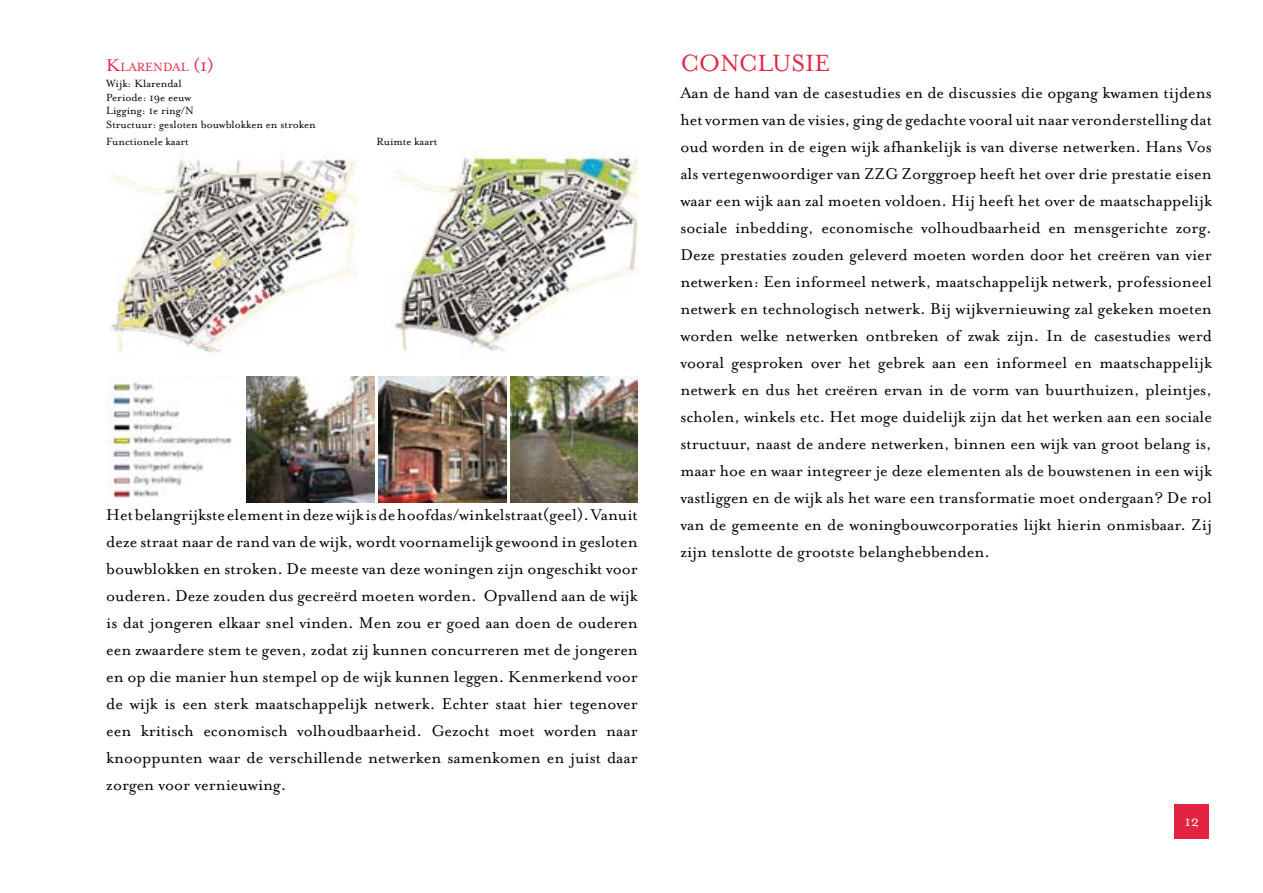
<style>
.page{position:relative;width:1263px;height:893px;background:#fff}
.page>*{position:absolute;margin:0;border:0;box-sizing:border-box;transform-origin:0 0}
.t1{font:27px "Mrs Eaves Roman";color:#e42343}
.t2{font:18px/27px "Mrs Eaves Roman";color:#000;text-align:justify}
.t3{font:16.5px "Mrs Eaves Roman";color:#fff}
.t4{font:15px "Mrs Eaves Roman";color:#231f20}
.t5{font:13.65px "Mrs Eaves Roman";color:#e42343}
.t6{font:12px/13.5px "Mrs Eaves Roman";color:#000}
.s1{font-size:19.5px}
</style>
<div class="page">
<div style="left:1175px;top:805px;width:34px;height:34px;background:#e42343"></div>
<img style="left:111px;top:159px;width:247px;height:196px">
<img style="left:395px;top:150px;width:243px;height:205px">
<img style="left:107px;top:378px;width:125px;height:120px">
<img style="left:247px;top:377px;width:127px;height:125px">
<img style="left:510px;top:377px;width:128px;height:126px">
<img style="left:378px;top:377px;width:128px;height:126px">
<p class="t5" style="left:106px;top:59px;width:109px"><span class="s1">K</span>LARENDAL <span class="s1">(1)</span></p>
<p class="t4" style="left:108px;top:91px;width:109px">Functionele kaart</p>
<p class="t6" style="left:106px;top:77px;width:211px">Wijk: Klarendal<br>Periode: 19e eeuw<br>Ligging: 1e ring/N<br>Structuur: gesloten bouwblokken en stroken</p>
<p class="t6" style="left:106px;top:135px;width:123px">Functionele kaart R</p>
<p class="t6" style="left:384px;top:135px;width:55px">uimte kaart</p>
<p class="t2" style="left:106px;top:501px;width:533px">Het belangrijkste element in deze wijk is de hoofdas/winkelstraat(geel). Vanuit deze straat naar de rand van de wijk, wordt voornamelijk gewoond in gesloten bouwblokken en stroken. De meeste van deze woningen zijn ongeschikt voor ouderen. Deze zouden dus gecreërd moeten worden. Opvallend aan de wijk is dat jongeren elkaar snel vinden. Men zou er goed aan doen de ouderen een zwaardere stem te geven, zodat zij kunnen concurreren met de jongeren en op die manier hun stempel op de wijk kunnen leggen. Kenmerkend voor de wijk is een sterk maatschappelijk netwerk. Echter staat hier tegenover een kritisch economisch volhoudbaarheid. Gezocht moet worden naar knooppunten waar de verschillende netwerken samenkomen en juist daar zorgen voor vernieuwing.</p>
<h1 class="t1" style="left:680px;top:48px;width:151px">CONClusie</h1>
<p class="t2" style="left:680px;top:79px;width:533px">Aan de hand van de casestudies en de discussies die opgang kwamen tijdens het vormen van de visies, ging de gedachte vooral uit naar veronderstelling dat oud worden in de eigen wijk afhankelijk is van diverse netwerken. Hans Vos als vertegenwoordiger van ZZG Zorggroep heeft het over drie prestatie eisen waar een wijk aan zal moeten voldoen. Hij heeft het over de maatschappelijk sociale inbedding, economische volhoudbaarheid en mensgerichte zorg.<br>Deze prestaties zouden geleverd moeten worden door het creëren van vier netwerken: Een informeel netwerk, maatschappelijk netwerk, professioneel netwerk en technologisch netwerk. Bij wijkvernieuwing zal gekeken moeten worden welke netwerken ontbreken of zwak zijn. In de casestudies werd vooral gesproken over het gebrek aan een informeel en maatschappelijk netwerk en dus het creëren ervan in de vorm van buurthuizen, pleintjes, scholen, winkels etc. Het moge duidelijk zijn dat het werken aan een sociale structuur, naast de andere netwerken, binnen een wijk van groot belang is, maar hoe en waar integreer je deze elementen als de bouwstenen in een wijk vastliggen en de wijk als het ware een transformatie moet ondergaan? De rol van de gemeente en de woningbouwcorporaties lijkt hierin onmisbaar. Zij zijn tenslotte de grootste belanghebbenden.</p>
<p class="t3" style="left:1185px;top:812px;width:16px">12</p>
</div>
